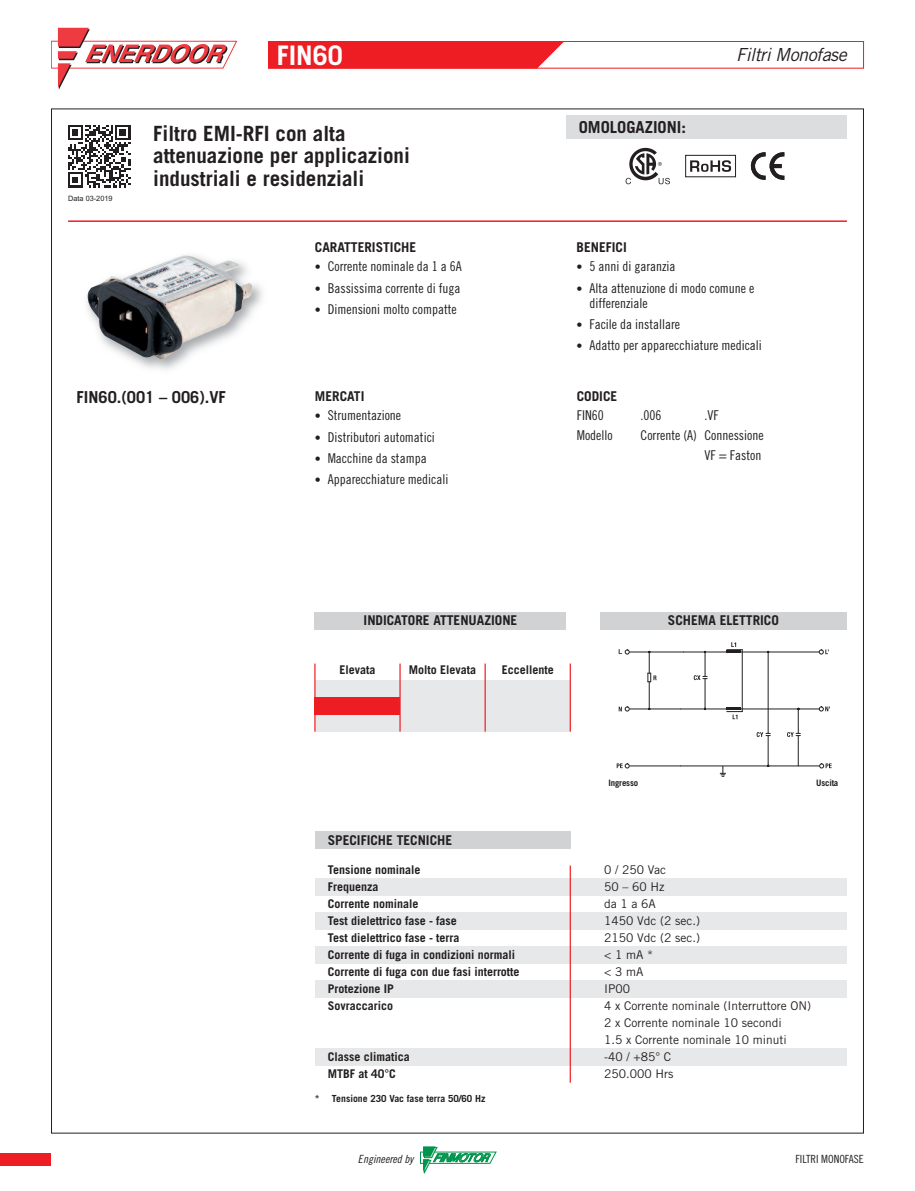
<style>
.page{position:relative;width:915px;height:1191px;background:#fff}
.page>*{position:absolute;margin:0;border:0;box-sizing:border-box;transform-origin:0 0}
.t1{font:700 27px "Trade Gothic";color:#fff}
.t2{font:700 21px/22.8px "Trade Gothic";color:#231f20}
.t3{font:italic 18px "Trade Gothic";letter-spacing:-.025em;color:#231f20}
.t4{font:700 16.5px "Trade Gothic";color:#231f20}
.t5{font:13.5px/15px "Trade Gothic Cond Eighteen";color:#231f20}
.t6{font:700 13.5px "Trade Gothic";color:#231f20}
.t7{font:700 12px "Trade Gothic";color:#231f20}
.t8{font:12px/17px "Trade Gothic";color:#231f20}
.t9{font:11.25px "Trade Gothic Cond Eighteen";color:#231f20}
.t10{font:11.25px "Trade Gothic Cond Eighteen Obl";letter-spacing:.005em;color:#231f20}
.t11{font:700 9.75px "Trade Gothic";color:#231f20}
.t12{font:700 8.85px "Trade Gothic";letter-spacing:-.02em;color:#231f20}
.t13{font:7.35px "Arial";color:#231f20}
.s1{font-size:12px}
</style>
<div class="page">
<img style="left:88px;top:255px;width:164px;height:104px">
<div style="left:315px;top:878px;width:531px;height:17px;background:#e7e8e9"></div>
<div style="left:315px;top:912px;width:531px;height:17px;background:#e7e8e9"></div>
<div style="left:315px;top:946px;width:531px;height:17px;background:#e7e8e9"></div>
<div style="left:315px;top:980px;width:531px;height:17px;background:#e7e8e9"></div>
<div style="left:315px;top:1048px;width:531px;height:17px;background:#e7e8e9"></div>
<div style="left:315px;top:831px;width:255px;height:17px;background:#d1d2d4"></div>
<div style="left:315px;top:612px;width:251px;height:17px;background:#d1d2d4"></div>
<div style="left:600px;top:612px;width:246px;height:17px;background:#d1d2d4"></div>
<hr style="left:569px;top:865px;width:1px;height:217px;background:#ee1d23">
<div style="left:315px;top:680px;width:255px;height:51px;background:#e7e8e9"></div>
<hr style="left:569px;top:663px;width:1px;height:68px;background:#ee1d23">
<hr style="left:484px;top:663px;width:1px;height:68px;background:#ee1d23">
<hr style="left:399px;top:663px;width:1px;height:68px;background:#ee1d23">
<hr style="left:314px;top:663px;width:1px;height:68px;background:#ee1d23">
<div style="left:315px;top:697px;width:85px;height:17px;background:#ee1d23"></div>
<hr style="left:68px;top:220px;width:778px;height:2px;background:#ee1d23">
<svg style="left:51px;top:28px;width:186px;height:62px"></svg>
<div style="left:268px;top:41px;width:595px;height:28px;border:1px solid #ee1d23"></div>
<svg style="left:268px;top:41px;width:296px;height:28px;background:#ee272c"></svg>
<hr style="left:741px;top:649px;width:1px;height:62px;background:#231f20">
<hr style="left:704px;top:678px;width:1px;height:31px;background:#231f20">
<hr style="left:629px;top:708px;width:51px;height:1px;background:#231f20">
<hr style="left:683px;top:651px;width:136px;height:1px;background:#231f20">
<hr style="left:680px;top:708px;width:139px;height:1px;background:#231f20">
<hr style="left:629px;top:651px;width:54px;height:1px;background:#231f20">
<hr style="left:629px;top:765px;width:51px;height:1px;background:#231f20">
<hr style="left:680px;top:765px;width:138px;height:1px;background:#231f20">
<hr style="left:767px;top:652px;width:1px;height:81px;background:#231f20">
<hr style="left:767px;top:735px;width:1px;height:31px;background:#231f20">
<hr style="left:797px;top:735px;width:1px;height:31px;background:#231f20">
<svg style="left:618px;top:649px;width:11px;height:5px"></svg>
<hr style="left:726px;top:707px;width:15px;height:3px;background:#231f20">
<svg style="left:726px;top:642px;width:16px;height:11px"></svg>
<svg style="left:818px;top:649px;width:10px;height:5px"></svg>
<svg style="left:647px;top:651px;width:9px;height:59px"></svg>
<svg style="left:693px;top:651px;width:14px;height:29px"></svg>
<svg style="left:618px;top:706px;width:11px;height:5px"></svg>
<svg style="left:756px;top:732px;width:14px;height:5px"></svg>
<svg style="left:818px;top:706px;width:11px;height:5px"></svg>
<svg style="left:616px;top:763px;width:13px;height:5px"></svg>
<svg style="left:818px;top:763px;width:13px;height:5px"></svg>
<svg style="left:726px;top:711px;width:16px;height:8px"></svg>
<svg style="left:786px;top:708px;width:14px;height:29px"></svg>
<svg style="left:720px;top:766px;width:5px;height:11px"></svg>
<div style="left:566px;top:115px;width:280px;height:23px;background:#dcdddf"></div>
<svg style="left:68px;top:125px;width:62px;height:63px"></svg>
<svg style="left:690px;top:160px;width:40px;height:12px"></svg>
<div style="left:685px;top:155px;width:50px;height:22px;border:1px solid #231f20"></div>
<svg style="left:750px;top:152px;width:34px;height:28px"></svg>
<svg style="left:625px;top:148px;width:44px;height:36px"></svg>
<svg style="left:420px;top:1146px;width:76px;height:28px"></svg>
<div style="left:0;top:1152px;width:51px;height:13px;background:#ee1d23"></div>
<h1 class="t1" style="left:277px;top:45px;width:67px">FIN60</h1>
<h3 class="t3" style="left:736px;top:48px;width:112px">Filtri Monofase</h3>
<h2 class="t2" style="left:153px;top:124px;width:258px">Filtro EMI-RFI con alta attenuazione per applicazioni industriali e residenziali</h2>
<p class="t4" style="left:578px;top:121px;width:109px">OMOLOGAZIONI:</p>
<p class="t13" style="left:68px;top:194px;width:46px">Data 03-2019</p>
<p class="t6" style="left:315px;top:242px;width:103px">CARATTERISTICHE</p>
<p class="t6" style="left:576px;top:242px;width:52px">BENEFICI</p>
<p class="t5" style="left:315px;top:260px;width:148px"><span class="s1">•</span> Corrente nominale da 1 a 6A</p>
<p class="t5" style="left:315px;top:281px;width:147px"><span class="s1">•</span> Bassissima corrente di fuga</p>
<p class="t5" style="left:315px;top:303px;width:143px"><span class="s1">•</span> Dimensioni molto compatte</p>
<p class="t5" style="left:576px;top:260px;width:100px"><span class="s1">•</span> 5 anni di garanzia</p>
<p class="t5" style="left:589px;top:281px;width:166px;text-indent:-13px"><span class="s1">•</span> Alta attenuzione di modo comune e differenziale</p>
<p class="t5" style="left:576px;top:318px;width:105px"><span class="s1">•</span> Facile da installare</p>
<p class="t5" style="left:576px;top:339px;width:187px"><span class="s1">•</span> Adatto per apparecchiature medicali</p>
<p class="t4" style="left:77px;top:391px;width:151px">FIN60.(001 – 006).VF</p>
<p class="t6" style="left:315px;top:391px;width:51px">MERCATI</p>
<p class="t6" style="left:576px;top:391px;width:42px">CODICE</p>
<p class="t5" style="left:315px;top:409px;width:88px"><span class="s1">•</span> Strumentazione</p>
<p class="t5" style="left:315px;top:430px;width:121px"><span class="s1">•</span> Distributori automatici</p>
<p class="t5" style="left:315px;top:452px;width:113px"><span class="s1">•</span> Macchine da stampa</p>
<p class="t5" style="left:315px;top:473px;width:135px"><span class="s1">•</span> Apparecchiature medicali</p>
<p class="t5" style="left:576px;top:409px;width:28px">FIN60</p>
<p class="t5" style="left:640px;top:409px;width:22px">.006</p>
<p class="t5" style="left:704px;top:409px;width:16px">.VF</p>
<p class="t5" style="left:576px;top:429px;width:37px">Modello</p>
<p class="t5" style="left:640px;top:426px;width:125px;line-height:20px;text-align:right">Corrente (A) Connessione<br>VF = Faston</p>
<p class="t6" style="left:363px;top:615px;width:155px">INDICATORE ATTENUAZIONE</p>
<p class="t6" style="left:667px;top:615px;width:112px">SCHEMA ELETTRICO</p>
<p class="t7" style="left:339px;top:665px;width:37px">Elevata</p>
<p class="t7" style="left:409px;top:665px;width:69px">Molto Elevata</p>
<p class="t7" style="left:501px;top:665px;width:53px">Eccellente</p>
<p class="t6" style="left:327px;top:834px;width:126px">SPECIFICHE TECNICHE</p>
<p class="t12" style="left:608px;top:780px;width:31px">Ingresso</p>
<p class="t12" style="left:816px;top:780px;width:24px">Uscita</p>
<p class="t7" style="left:327px;top:865px;width:94px">Tensione nominale</p>
<p class="t8" style="left:604px;top:862px;width:63px">0 / 250 Vac</p>
<p class="t7" style="left:327px;top:882px;width:52px">Frequenza</p>
<p class="t8" style="left:604px;top:879px;width:62px">50 – 60 Hz</p>
<p class="t7" style="left:327px;top:899px;width:92px">Corrente nominale</p>
<p class="t8" style="left:604px;top:896px;width:53px">da1a6A</p>
<p class="t7" style="left:327px;top:916px;width:131px">Test dielettrico fase - fase</p>
<p class="t8" style="left:604px;top:913px;width:97px">1450 Vdc (2 sec.)</p>
<p class="t7" style="left:327px;top:933px;width:133px">Test dielettrico fase - terra</p>
<p class="t8" style="left:604px;top:930px;width:97px">2150 Vdc (2 sec.)</p>
<p class="t7" style="left:327px;top:950px;width:189px">Corrente di fuga in condizioni normali</p>
<p class="t8" style="left:604px;top:947px;width:50px">&lt;1mA*</p>
<p class="t7" style="left:327px;top:967px;width:193px">Corrente di fuga con due fasi interrotte</p>
<p class="t8" style="left:604px;top:964px;width:41px">&lt;3mA</p>
<p class="t7" style="left:327px;top:984px;width:67px">Protezione IP</p>
<p class="t8" style="left:604px;top:981px;width:27px">IP00</p>
<p class="t7" style="left:327px;top:1001px;width:67px">Sovraccarico</p>
<p class="t8" style="left:604px;top:998px;width:208px">4 x Corrente nominale (Interruttore ON)<br>2 x Corrente nominale 10 secondi<br>1.5 x Corrente nominale 10 minuti</p>
<p class="t7" style="left:327px;top:1052px;width:83px">Classe climatica</p>
<p class="t8" style="left:604px;top:1049px;width:68px">-40 / +85° C</p>
<p class="t7" style="left:327px;top:1069px;width:70px">MTBF at 40°C</p>
<p class="t8" style="left:604px;top:1066px;width:71px">250.000 Hrs</p>
<p class="t11" style="left:315px;top:1095px;width:172px">* Tensione 230 Vac fase terra 50/60 Hz</p>
<p class="t10" style="left:358px;top:1154px;width:57px">Engineered by</p>
<p class="t9" style="left:795px;top:1154px;width:70px">FILTRI MONOFASE</p>
</div>
